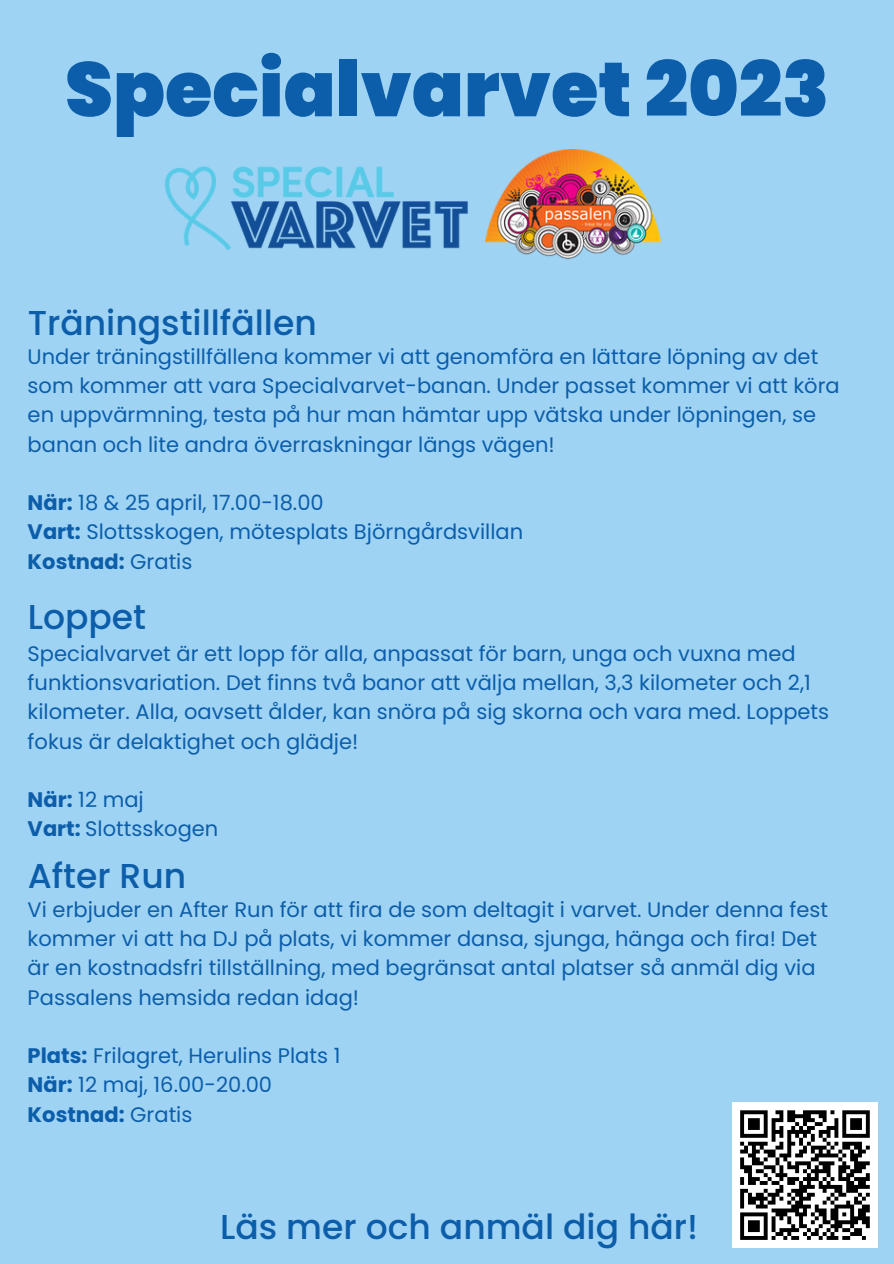
<style>
.page{position:relative;width:894px;height:1264px;background:#fff}
.page>*{position:absolute;margin:0;border:0;box-sizing:border-box;transform-origin:0 0}
.t1{font:900 76.5px "Poppins";color:#0c5eaa}
.t2{font:500 34.5px "Poppins";color:#0c5eaa}
.t3{font:21px/29.2px "Poppins";color:#0c5eaa}
.s1{font-weight:700}
</style>
<div class="page">
<div style="left:0;top:0;width:893px;height:1263px;background:#9fd3f4"></div>
<img style="left:485px;top:149px;width:175px;height:110px">
<img style="left:164px;top:166px;width:304px;height:84px">
<div style="left:732px;top:1102px;width:145px;height:145px;background:#fff"></div>
<svg style="left:740px;top:1110px;width:130px;height:130px"></svg>
<h1 class="t1" style="left:65px;top:36px;width:765px">Specialvarvet 2023</h1>
<h2 class="t2" style="left:28px;top:298px;width:290px">Träningstillfällen</h2>
<p class="t3" style="left:28px;top:342px;width:813px">Under träningstillfällena kommer vi att genomföra en lättare löpning av det som kommer att vara Specialvarvet-banan. Under passet kommer vi att köra en uppvärmning, testa på hur man hämtar upp vätska under löpningen, se banan och lite andra överraskningar längs vägen!</p>
<p class="t3" style="left:28px;top:488px;width:497px"><span class="s1">När:</span> 18 &amp; 25 april, 17.00-18.00<br><span class="s1">Vart:</span> Slottsskogen, mötesplats Björngårdsvillan<br><span class="s1">Kostnad:</span> Gratis</p>
<h2 class="t2" style="left:28px;top:593px;width:120px">Loppet</h2>
<p class="t3" style="left:28px;top:638px;width:802px">Specialvarvet är ett lopp för alla, anpassat för barn, unga och vuxna med funktionsvariation. Det finns två banor att välja mellan, 3,3 kilometer och 2,1 kilometer. Alla, oavsett ålder, kan snöra på sig skorna och vara med. Loppets fokus är delaktighet och glädje!</p>
<p class="t3" style="left:28px;top:785px;width:192px"><span class="s1">När:</span> 12 maj<br><span class="s1">Vart:</span> Slottsskogen</p>
<h2 class="t2" style="left:28px;top:852px;width:160px">After Run</h2>
<p class="t3" style="left:28px;top:894px;width:801px">Vi erbjuder en After Run för att fira de som deltagit i varvet. Under denna fest kommer vi att ha DJ på plats, vi kommer dansa, sjunga, hänga och fira! Det är en kostnadsfri tillställning, med begränsat antal platser så anmäl dig via Passalens hemsida redan idag!</p>
<p class="t3" style="left:28px;top:1041px;width:314px"><span class="s1">Plats:</span> Frilagret, Herulins Plats 1<br><span class="s1">När:</span> 12 maj, 16.00-20.00<br><span class="s1">Kostnad:</span> Gratis</p>
<h2 class="t2" style="left:220px;top:1202px;width:479px">Läs mer och anmäl dig här!</h2>
</div>
